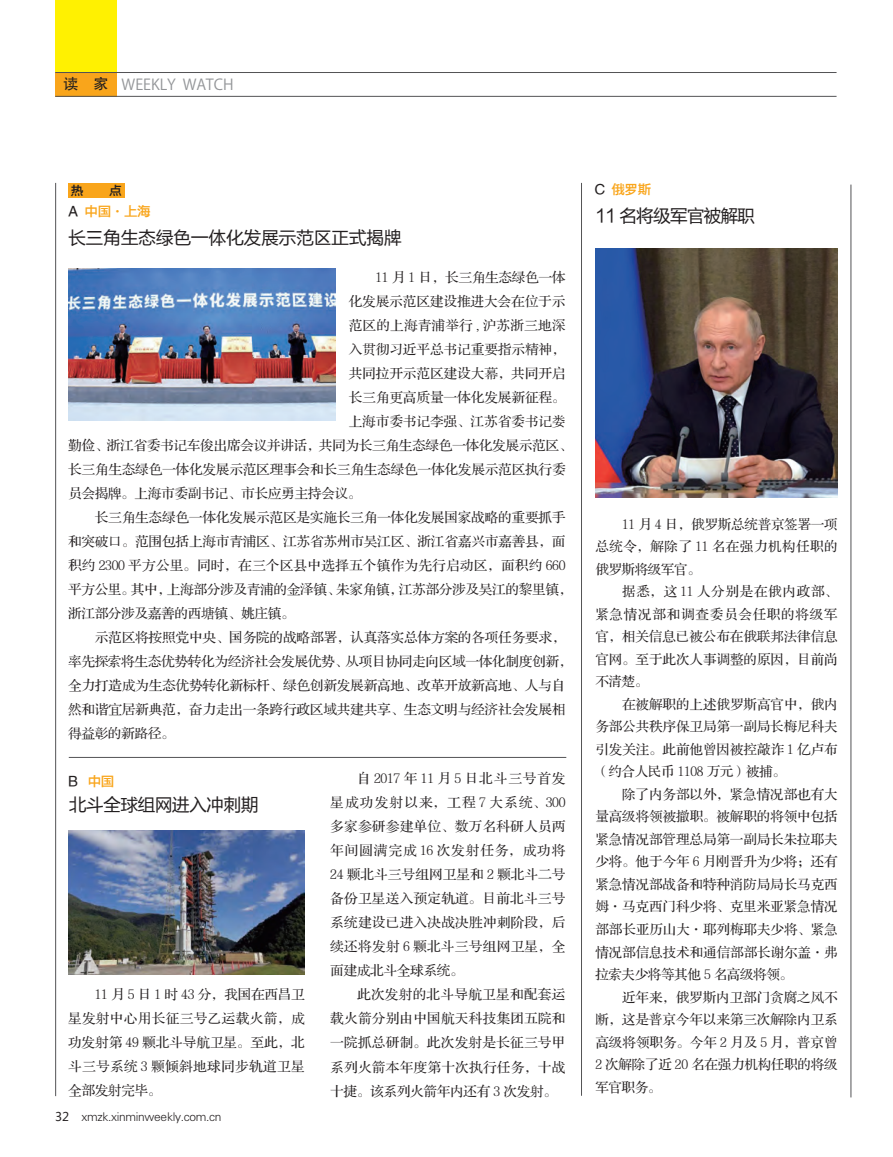
<style>
.page{position:relative;width:893px;height:1157px;background:#fff}
.page>*{position:absolute;margin:0;border:0;box-sizing:border-box;transform-origin:0 0}
.t1{font:18px "FZLTHJW GB1 0";letter-spacing:-.035em;color:#231f20}
.t2{font:18px "FZLTHJW GB1 0";letter-spacing:-.065em;color:#231f20}
.t3{font:15px "Koz Go Pro";color:#939598}
.t4{font:13.5px/24px "FZS3 K GBK1 0";letter-spacing:-.005em;color:#231f20;text-align:justify}
.t5{font:13.5px "FZS3 K GBK1 0";letter-spacing:-.025em;color:#231f20}
.t6{font:13.5px "FZS3 K GBK1 0";letter-spacing:.015em;color:#231f20}
.t7{font:13.5px "FZS3 K GBK1 0";letter-spacing:.06em;color:#231f20}
.t8{font:13.5px "FZS3 K GBK1 0";letter-spacing:.02em;color:#231f20}
.t9{font:13.5px "FZS3 K GBK1 0";letter-spacing:.04em;color:#231f20}
.t10{font:13.5px "FZS3 K GBK1 0";letter-spacing:.085em;color:#231f20}
.t11{font:13.5px "FZS3 K GBK1 0";letter-spacing:.065em;color:#231f20}
.t12{font:13.5px "FZS3 K GBK1 0";letter-spacing:.055em;color:#231f20}
.t13{font:13.5px "FZYDZHJW GB1 0";letter-spacing:-.025em;color:#f9a51b}
.t14{font:12.75px "FZYDZHJW GB1 0";color:#231f20}
.t15{font:12px "FZXH1 JW GB1 0";letter-spacing:-.025em;color:#231f20}
.s1{font-family:"FZHTJW GB1 0";color:#231f20}
.s2{color:#231f20}
.s3{font-family:"Microsoft Ya Hei"}
</style>
<div class="page">
<div style="left:55px;top:0;width:62px;height:97px;background:#fff101"></div>
<div style="left:55px;top:72px;width:62px;height:25px;background:#f9a51b"></div>
<hr style="left:55px;top:72px;width:781px;height:1px;background:#535355">
<hr style="left:55px;top:96px;width:781px;height:1px;background:#535355">
<div style="left:68px;top:183px;width:57px;height:15px;background:#f9a51b"></div>
<hr style="left:850px;top:185px;width:1px;height:912px;background:#535355">
<hr style="left:581px;top:183px;width:1px;height:912px;background:#535355">
<hr style="left:55px;top:183px;width:1px;height:913px;background:#535355">
<hr style="left:69px;top:757px;width:497px;height:1px;background:#535355">
<img style="left:69px;top:830px;width:236px;height:144px">
<img style="left:68px;top:269px;width:268px;height:151px">
<img style="left:595px;top:248px;width:243px;height:249px">
<p class="t3" style="left:63px;top:75px;width:172px"><span class="s1">读　家</span> WEEKLY WATCH</p>
<p class="t14" style="left:71px;top:183px;width:14px">热</p>
<p class="t14" style="left:109px;top:183px;width:14px">点</p>
<p class="t13" style="left:68px;top:204px;width:84px"><span class="s2">A</span> 中国·上海</p>
<p class="t1" style="left:68px;top:228px;width:335px">长三角生态绿色一体化发展示范区正式揭牌</p>
<p class="t5" style="left:375px;top:270px;width:192px">11 月 1 日，长三角生态绿色一体</p>
<p class="t4" style="left:349px;top:290px;width:218px">化发展示范区建设推进大会在位于示</p>
<p class="t4" style="left:349px;top:314px;width:218px">范区的上海青浦举行 , 沪苏浙三地深</p>
<p class="t4" style="left:349px;top:338px;width:218px">入贯彻习近平总书记重要指示精神，</p>
<p class="t4" style="left:349px;top:362px;width:218px">共同拉开示范区建设大幕，共同开启</p>
<p class="t4" style="left:349px;top:386px;width:218px">长三角更高质量一体化发展新征程。</p>
<p class="t4" style="left:349px;top:410px;width:218px">上海市委书记李强、江苏省委书记娄</p>
<p class="t5" style="left:68px;top:438px;width:506px">勤俭、浙江省委书记车俊出席会议并讲话，共同为长三角生态绿色一体化发展示范区、</p>
<p class="t4" style="left:68px;top:458px;width:499px">长三角生态绿色一体化发展示范区理事会和长三角生态绿色一体化发展示范区执行委</p>
<p class="t5" style="left:68px;top:486px;width:295px">员会揭牌。上海市委副书记、市长应勇主持会议。</p>
<p class="t4" style="left:95px;top:506px;width:472px">长三角生态绿色一体化发展示范区是实施长三角一体化发展国家战略的重要抓手</p>
<p class="t4" style="left:68px;top:530px;width:499px">和突破口。范围包括上海市青浦区、江苏省苏州市吴江区、浙江省嘉兴市嘉善县，面</p>
<p class="t6" style="left:68px;top:558px;width:499px">积约 2300 平方公里。同时，在三个区县中选择五个镇作为先行启动区，面积约 660</p>
<p class="t5" style="left:68px;top:582px;width:506px">平方公里。其中，上海部分涉及青浦的金泽镇、朱家角镇，江苏部分涉及吴江的黎里镇，</p>
<p class="t5" style="left:68px;top:606px;width:228px">浙江部分涉及嘉善的西塘镇、姚庄镇。</p>
<p class="t4" style="left:95px;top:626px;width:472px">示范区将按照党中央、国务院的战略部署，认真落实总体方案的各项任务要求，</p>
<p class="t5" style="left:68px;top:654px;width:506px">率先探索将生态优势转化为经济社会发展优势、从项目协同走向区域一体化制度创新，</p>
<p class="t4" style="left:68px;top:674px;width:499px">全力打造成为生态优势转化新标杆、绿色创新发展新高地、改革开放新高地、人与自</p>
<p class="t4" style="left:68px;top:698px;width:499px">然和谐宜居新典范，奋力走出一条跨行政区域共建共享、生态文明与经济社会发展相</p>
<p class="t5" style="left:68px;top:726px;width:108px">得益彰的新路径。</p>
<p class="t13" style="left:69px;top:773px;width:47px"><span class="s2">B</span> 中国</p>
<p class="t1" style="left:69px;top:795px;width:191px">北斗全球组网进入冲刺期</p>
<p class="t4" style="left:68px;top:983px;width:238px;text-indent:27px">11 月 5 日 1 时 43 分，我国在西昌卫星发射中心用长征三号乙运载火箭，成功发射第 49 颗北斗导航卫星。至此，北斗三号系统 3 颗倾斜地球同步轨道卫星全部发射完毕。</p>
<p class="t15" style="left:55px;top:1109px;width:168px"><span class="s3">32</span> xmzk.xinminweekly.com.cn</p>
<p class="t7" style="left:357px;top:771px;width:210px">自 2017 年 11 月 5 日北斗三号首发</p>
<p class="t10" style="left:330px;top:795px;width:237px">星成功发射以来，工程 7 大系统、300</p>
<p class="t6" style="left:330px;top:819px;width:237px">多家参研参建单位、数万名科研人员两</p>
<p class="t11" style="left:330px;top:843px;width:237px">年间圆满完成 16 次发射任务，成功将</p>
<p class="t4" style="left:330px;top:863px;width:237px">24 颗北斗三号组网卫星和 2 颗北斗二号</p>
<p class="t6" style="left:330px;top:891px;width:237px">备份卫星送入预定轨道。目前北斗三号</p>
<p class="t6" style="left:330px;top:915px;width:237px">系统建设已进入决战决胜冲刺阶段，后</p>
<p class="t8" style="left:330px;top:939px;width:237px">续还将发射 6 颗北斗三号组网卫星，全</p>
<p class="t5" style="left:330px;top:963px;width:135px">面建成北斗全球系统。</p>
<p class="t8" style="left:357px;top:987px;width:210px">此次发射的北斗导航卫星和配套运</p>
<p class="t6" style="left:330px;top:1011px;width:237px">载火箭分别由中国航天科技集团五院和</p>
<p class="t6" style="left:330px;top:1035px;width:237px">一院抓总研制。此次发射是长征三号甲</p>
<p class="t6" style="left:330px;top:1059px;width:237px">系列火箭本年度第十次执行任务，十战</p>
<p class="t5" style="left:330px;top:1083px;width:228px">十捷。该系列火箭年内还有 3 次发射。</p>
<p class="t13" style="left:595px;top:182px;width:57px"><span class="s2">C</span> 俄罗斯</p>
<p class="t2" style="left:595px;top:206px;width:161px">11 名将级军官被解职</p>
<p class="t4" style="left:622px;top:512px;width:217px">11 月 4 日，俄罗斯总统普京签署一项</p>
<p class="t9" style="left:595px;top:539px;width:244px">总统令，解除了 11 名在强力机构任职的</p>
<p class="t5" style="left:595px;top:562px;width:107px">俄罗斯将级军官。</p>
<p class="t12" style="left:622px;top:584px;width:217px">据悉，这 11 人分别是在俄内政部、</p>
<p class="t7" style="left:595px;top:607px;width:244px">紧急情况部和调查委员会任职的将级军</p>
<p class="t4" style="left:595px;top:625px;width:244px">官，相关信息已被公布在俄联邦法律信息</p>
<p class="t4" style="left:595px;top:647px;width:244px">官网。至于此次人事调整的原因，目前尚</p>
<p class="t4" style="left:595px;top:670px;width:54px">不清楚。</p>
<p class="t4" style="left:622px;top:692px;width:217px">在被解职的上述俄罗斯高官中，俄内</p>
<p class="t4" style="left:595px;top:715px;width:244px">务部公共秩序保卫局第一副局长梅尼科夫</p>
<p class="t4" style="left:595px;top:737px;width:244px">引发关注。此前他曾因被控敲诈 1 亿卢布</p>
<p class="t5" style="left:595px;top:764px;width:192px">（约合人民币 1108 万元）被捕。</p>
<p class="t4" style="left:622px;top:782px;width:217px">除了内务部以外，紧急情况部也有大</p>
<p class="t4" style="left:595px;top:805px;width:244px">量高级将领被撤职。被解职的将领中包括</p>
<p class="t4" style="left:595px;top:827px;width:244px">紧急情况部管理总局第一副局长朱拉耶夫</p>
<p class="t4" style="left:595px;top:850px;width:244px">少将。他于今年 6 月刚晋升为少将；还有</p>
<p class="t4" style="left:595px;top:872px;width:244px">紧急情况部战备和特种消防局局长马克西</p>
<p class="t4" style="left:595px;top:895px;width:244px">姆·马克西门科少将、克里米亚紧急情况</p>
<p class="t4" style="left:595px;top:917px;width:244px">部部长亚历山大·耶列梅耶夫少将、紧急</p>
<p class="t4" style="left:595px;top:940px;width:244px">情况部信息技术和通信部部长谢尔盖·弗</p>
<p class="t5" style="left:595px;top:967px;width:199px">拉索夫少将等其他 5 名高级将领。</p>
<p class="t4" style="left:622px;top:985px;width:217px">近年来，俄罗斯内卫部门贪腐之风不</p>
<p class="t4" style="left:595px;top:1007px;width:244px">断，这是普京今年以来第三次解除内卫系</p>
<p class="t4" style="left:595px;top:1030px;width:244px">高级将领职务。今年 2 月及 5 月，普京曾</p>
<p class="t4" style="left:595px;top:1052px;width:244px">2 次解除了近 20 名在强力机构任职的将级</p>
<p class="t4" style="left:595px;top:1075px;width:68px">军官职务。</p>
</div>
